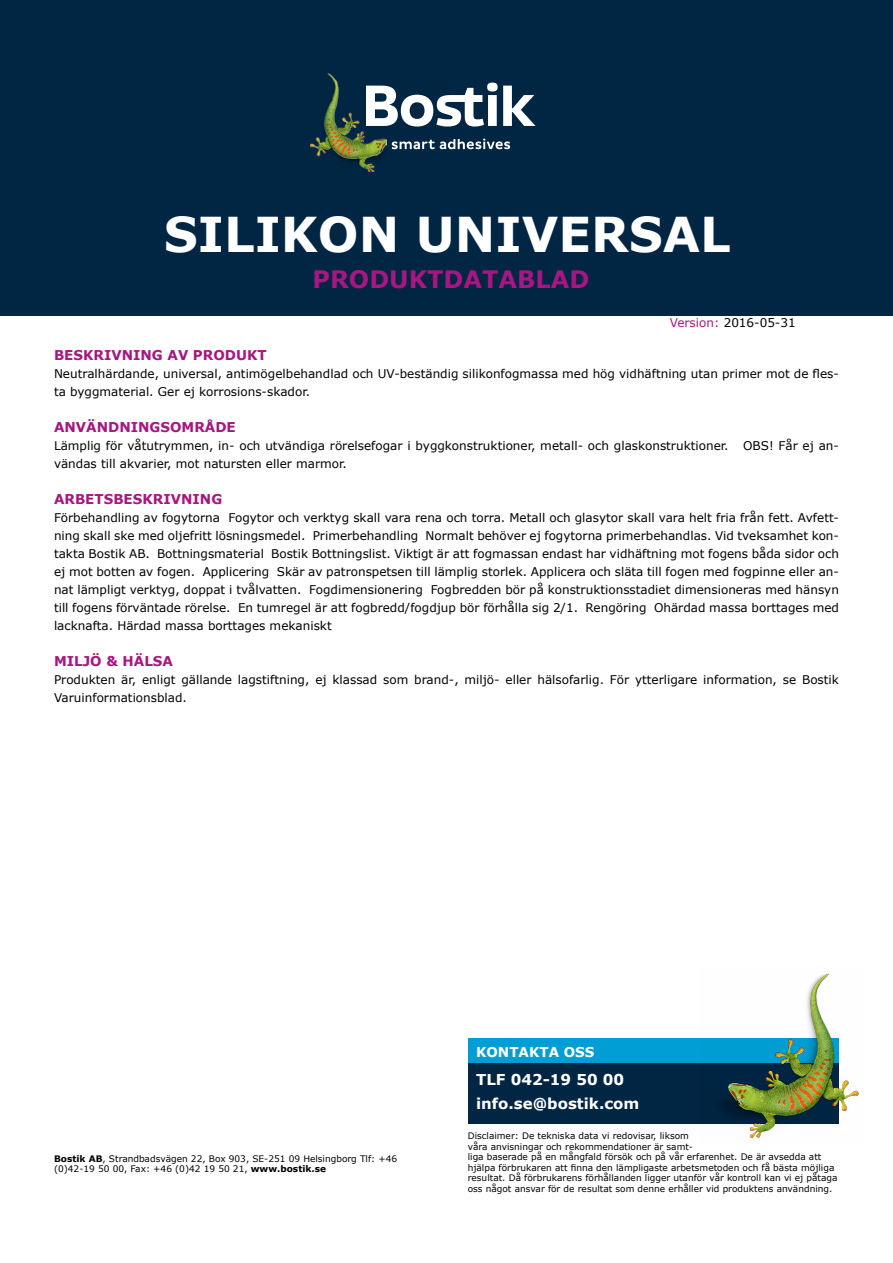
<style>
.page{position:relative;width:893px;height:1263px;background:#fff}
.page>*{position:absolute;margin:0;border:0;box-sizing:border-box;transform-origin:0 0}
.t1{font:700 48px "Verdana";color:#fff}
.t2{font:700 24px "Verdana";color:#a71681}
.t3{font:700 23.55px "Verdana";color:#fff}
.t4{font:700 19.05px "Verdana";color:#fff}
.t5{font:700 15px/24px "Verdana";color:#fff}
.t6{font:700 13.5px "Verdana";color:#a71681}
.t7{font:700 13.5px "Verdana";color:#fff}
.t8{font:12px/18px "Verdana";color:#000}
.t9{font:9px/10.5px "Verdana";color:#000}
.s1{color:#a71681}
.s2{font-weight:700}
</style>
<div class="page">
<div style="left:0;top:0;width:893px;height:316px;background:#002644"></div>
<img style="left:311px;top:73px;width:75px;height:98px">
<svg style="left:392px;top:139px;width:118px;height:10px"></svg>
<svg style="left:366px;top:83px;width:170px;height:44px"></svg>
<div style="left:469px;top:1038px;width:370px;height:26px;background:#009ed4"></div>
<div style="left:469px;top:1063px;width:370px;height:61px;background:#002644"></div>
<img style="left:719px;top:973px;width:140px;height:165px">
<h1 class="t1" style="left:164px;top:201px;width:568px">SILIKON UNIVERSAL</h1>
<h2 class="t2" style="left:313px;top:262px;width:278px">PRODUKTDATABLAD</h2>
<p class="t8" style="left:670px;top:313px;width:127px"><span class="s1">Version:</span> 2016-05-31</p>
<p class="t6" style="left:54px;top:346px;width:214px">BESKRIVNING AV PRODUKT</p>
<p class="t8" style="left:54px;top:365px;width:786px">Neutralhärdande, universal, antimögelbehandlad och UV-beständig silikonfogmassa med hög vidhäftning utan primer mot de fles&shy;ta byggmaterial. Ger ej korrosions-skador.</p>
<p class="t6" style="left:54px;top:418px;width:183px">ANVÄNDNINGSOMRÅDE</p>
<p class="t8" style="left:54px;top:437px;width:786px">Lämplig för våtutrymmen, in- och utvändiga rörelsefogar i byggkonstruktioner, metall- och glaskonstruktioner. OBS! Får ej an&shy;vändas till akvarier, mot natursten eller marmor.</p>
<p class="t6" style="left:54px;top:490px;width:170px">ARBETSBESKRIVNING</p>
<p class="t8" style="left:54px;top:509px;width:786px;text-align:justify">Förbehandling av fogytorna Fogytor och verktyg skall vara rena och torra. Metall och glasytor skall vara helt fria från fett. Avfett&shy;ning skall ske med oljefritt lösningsmedel. Primerbehandling Normalt behöver ej fogytorna primerbehandlas. Vid tveksamhet kon&shy;takta Bostik AB. Bottningsmaterial Bostik Bottningslist. Viktigt är att fogmassan endast har vidhäftning mot fogens båda sidor och ej mot botten av fogen. Applicering Skär av patronspetsen till lämplig storlek. Applicera och släta till fogen med fogpinne eller an&shy;nat lämpligt verktyg, doppat i tvålvatten. Fogdimensionering Fogbredden bör på konstruktionsstadiet dimensioneras med hänsyn till fogens förväntade rörelse. En tumregel är att fogbredd/fogdjup bör förhålla sig 2/1. Rengöring Ohärdad massa borttages med lacknafta. Härdad massa borttages mekaniskt</p>
<p class="t6" style="left:54px;top:652px;width:121px">MILJÖ &amp; HÄLSA</p>
<p class="t8" style="left:54px;top:671px;width:786px">Produkten är, enligt gällande lagstiftning, ej klassad som brand-, miljö- eller hälsofarlig. För ytterligare information, se Bostik<br>Varuinformationsblad.</p>
<p class="t9" style="left:54px;top:1153px;width:345px"><span class="s2">Bostik AB</span>, Strandbadsvägen 22, Box 903, SE-251 09 Helsingborg Tlf: +46 (0)42-19 50 00, Fax: +46 (0)42 19 50 21, <span class="s2">www.bostik.se</span></p>
<p class="t7" style="left:476px;top:1042px;width:120px">KONTAKTA OSS</p>
<p class="t5" style="left:476px;top:1067px;width:165px">TLF 042-19 50 00 info.se@bostik.com</p>
<h3 class="t4" style="left:476px;top:1063px;width:118px">Smart help</h3>
<h3 class="t3" style="left:476px;top:1083px;width:219px">1-800-726-7845</h3>
<p class="t9" style="left:468px;top:1130px;width:371px">Disclaimer: De tekniska data vi redovisar, liksom<br>våra anvisningar och rekommendationer är samt-<br>liga baserade på en mångfald försök och på vår erfarenhet. De är avsedda att hjälpa förbrukaren att finna den lämpligaste arbetsmetoden och få bästa möjliga resultat. Då förbrukarens förhållanden ligger utanför vår kontroll kan vi ej påtaga oss något ansvar för de resultat som denne erhåller vid produktens användning.</p>
</div>
